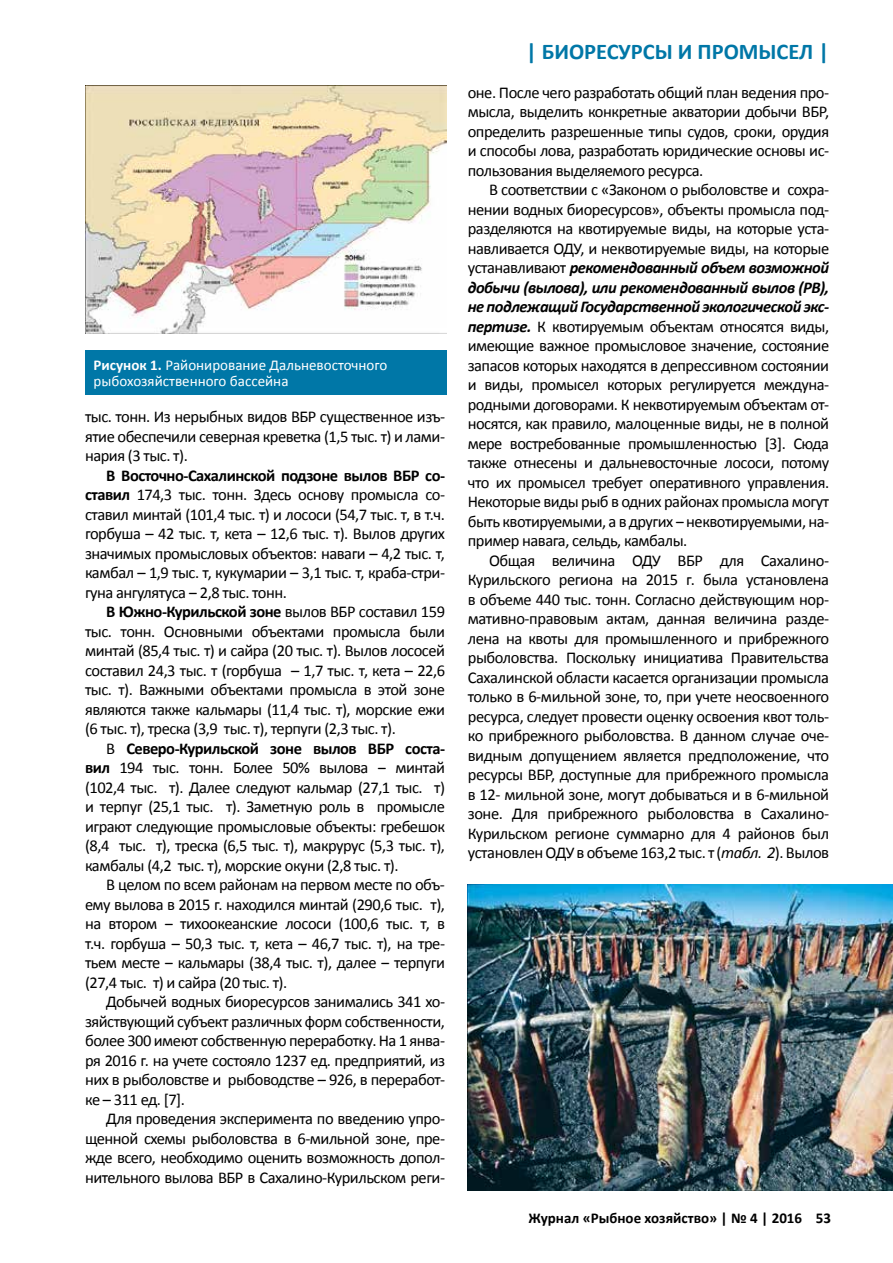
<style>
.page{position:relative;width:893px;height:1263px;background:#fff}
.page>*{position:absolute;margin:0;border:0;box-sizing:border-box;transform-origin:0 0}
.t1{font:700 22.5px "Calibri";color:#0077a7}
.t2{font:16.5px/19.5px "Calibri";letter-spacing:-.03em;color:#000;text-align:justify}
.t3{font:15px/16.5px "Calibri";color:#fff}
.t4{font:700 15px "Calibri";color:#000}
.s1{font-weight:700}
.s2{font-weight:700;font-style:italic}
.s3{font-style:italic}
</style>
<div class="page">
<div style="left:85px;top:350px;width:361px;height:45px;background:#0077a7"></div>
<img style="left:85px;top:85px;width:361px;height:248px">
<img style="left:468px;top:884px;width:425px;height:306px">
<p class="t3" style="left:94px;top:356px;width:295px"><span class="s1">Рисунок 1.</span> Районирование Дальневосточного рыбохозяйственного бассейна</p>
<p class="t2" style="left:85px;top:407px;width:362px">тыс. тонн. Из нерыбных видов ВБР существенное изъ&shy;ятие обеспечили северная креветка (1,5 тыс. т) и лами&shy;нария (3 тыс. т).</p>
<p class="t2" style="left:85px;top:465px;width:362px;text-indent:21px"><span class="s1">В Восточно-Сахалинской подзоне вылов ВБР со&shy;ставил</span> 174,3 тыс. тонн. Здесь основу промысла со&shy;ставил минтай (101,4 тыс. т) и лососи (54,7 тыс. т, в т.ч. горбуша – 42 тыс. т, кета – 12,6 тыс. т). Вылов других значимых промысловых объектов: наваги – 4,2 тыс. т, камбал – 1,9 тыс. т, кукумарии – 3,1 тыс. т, краба-стри&shy;гуна ангулятуса ‒ 2,8 тыс. тонн.</p>
<p class="t2" style="left:85px;top:602px;width:362px;text-indent:21px"><span class="s1">В Южно-Курильской зоне</span> вылов ВБР составил 159 тыс. тонн. Основными объектами промысла были минтай (85,4 тыс. т) и сайра (20 тыс. т). Вылов лососей составил 24,3 тыс. т (горбуша – 1,7 тыс. т, кета – 22,6 тыс. т). Важными объектами промысла в этой зоне являются также кальмары (11,4 тыс. т), морские ежи (6 тыс. т), треска (3,9 тыс. т), терпуги (2,3 тыс. т).</p>
<p class="t2" style="left:85px;top:738px;width:362px;text-indent:21px">В <span class="s1">Северо-Курильской зоне вылов ВБР соста&shy;вил</span> 194 тыс. тонн. Более 50% вылова ‒ минтай (102,4 тыс. т). Далее следуют кальмар (27,1 тыс. т) и терпуг (25,1 тыс. т). Заметную роль в промысле играют следующие промысловые объекты: гребешок (8,4 тыс. т), треска (6,5 тыс. т), макрурус (5,3 тыс. т), камбалы (4,2 тыс. т), морские окуни (2,8 тыс. т).</p>
<p class="t2" style="left:85px;top:875px;width:361px;text-indent:21px">В целом по всем районам на первом месте по объ&shy;ему вылова в 2015 г. находился минтай (290,6 тыс. т), на втором ‒ тихоокеанские лососи (100,6 тыс. т, в т.ч. горбуша – 50,3 тыс. т, кета – 46,7 тыс. т), на тре&shy;тьем месте ‒ кальмары (38,4 тыс. т), далее ‒ терпуги (27,4 тыс. т) и сайра (20 тыс. т).</p>
<p class="t2" style="left:85px;top:992px;width:362px;text-indent:21px">Добычей водных биоресурсов занимались 341 хо&shy;зяйствующий субъект различных форм собственности, более 300 имеют собственную переработку. На 1 янва&shy;ря 2016 г. на учете состояло 1237 ед. предприятий, из них в рыболовстве и рыбоводстве – 926, в переработ&shy;ке – 311 ед. [7].</p>
<p class="t2" style="left:85px;top:1109px;width:362px;text-indent:21px">Для проведения эксперимента по введению упро&shy;щенной схемы рыболовства в 6-мильной зоне, пре&shy;жде всего, необходимо оценить возможность допол&shy;нительного вылова ВБР в Сахалино-Курильском реги-</p>
<h1 class="t1" style="left:526px;top:38px;width:305px">| БИОРЕСУРСЫ И ПРОМЫСЕЛ |</h1>
<p class="t2" style="left:468px;top:82px;width:363px">оне. После чего разработать общий план ведения про&shy;мысла, выделить конкретные акватории добычи ВБР, определить разрешенные типы судов, сроки, орудия и способы лова, разработать юридические основы ис&shy;пользования выделяемого ресурса.</p>
<p class="t2" style="left:468px;top:180px;width:363px;text-indent:21px">В соответствии с «Законом о рыболовстве и сохра&shy;нении водных биоресурсов», объекты промысла под&shy;разделяются на квотируемые виды, на которые уста&shy;навливается ОДУ, и неквотируемые виды, на которые устанавливают <span class="s2">рекомендованный объем возможной добычи (вылова), или рекомендованный вылов (РВ), не подлежащий Государственной экологической экс&shy;пертизе.</span> К квотируемым объектам относятся виды, имеющие важное промысловое значение, состояние запасов которых находятся в депрессивном состоянии и виды, промысел которых регулируется междуна&shy;родными договорами. К неквотируемым объектам от&shy;носятся, как правило, малоценные виды, не в полной мере востребованные промышленностью [3]. Сюда также отнесены и дальневосточные лососи, потому что их промысел требует оперативного управления.<br>Некоторые виды рыб в одних районах промысла могут быть квотируемыми, а в других ‒ неквотируемыми, на&shy;пример навага, сельдь, камбалы.</p>
<p class="t2" style="left:468px;top:550px;width:363px;text-indent:21px">Общая величина ОДУ ВБР для Сахалино-Курильского региона на 2015 г. была установлена в объеме 440 тыс. тонн. Согласно действующим нор&shy;мативно-правовым актам, данная величина разде&shy;лена на квоты для промышленного и прибрежного рыболовства. Поскольку инициатива Правительства Сахалинской области касается организации промысла только в 6-мильной зоне, то, при учете неосвоенного ресурса, следует провести оценку освоения квот толь&shy;ко прибрежного рыболовства. В данном случае оче&shy;видным допущением является предположение, что ресурсы ВБР, доступные для прибрежного промысла в 12- мильной зоне, могут добываться и в 6-мильной зоне. Для прибрежного рыболовства в Сахалино-Курильском регионе суммарно для 4 районов был установлен ОДУ в объеме 163,2 тыс. т (<span class="s3">табл. 2</span>). Вылов</p>
<p class="t4" style="left:529px;top:1208px;width:304px">Журнал «Рыбное хозяйство» | № 4 | 2016 53</p>
</div>
